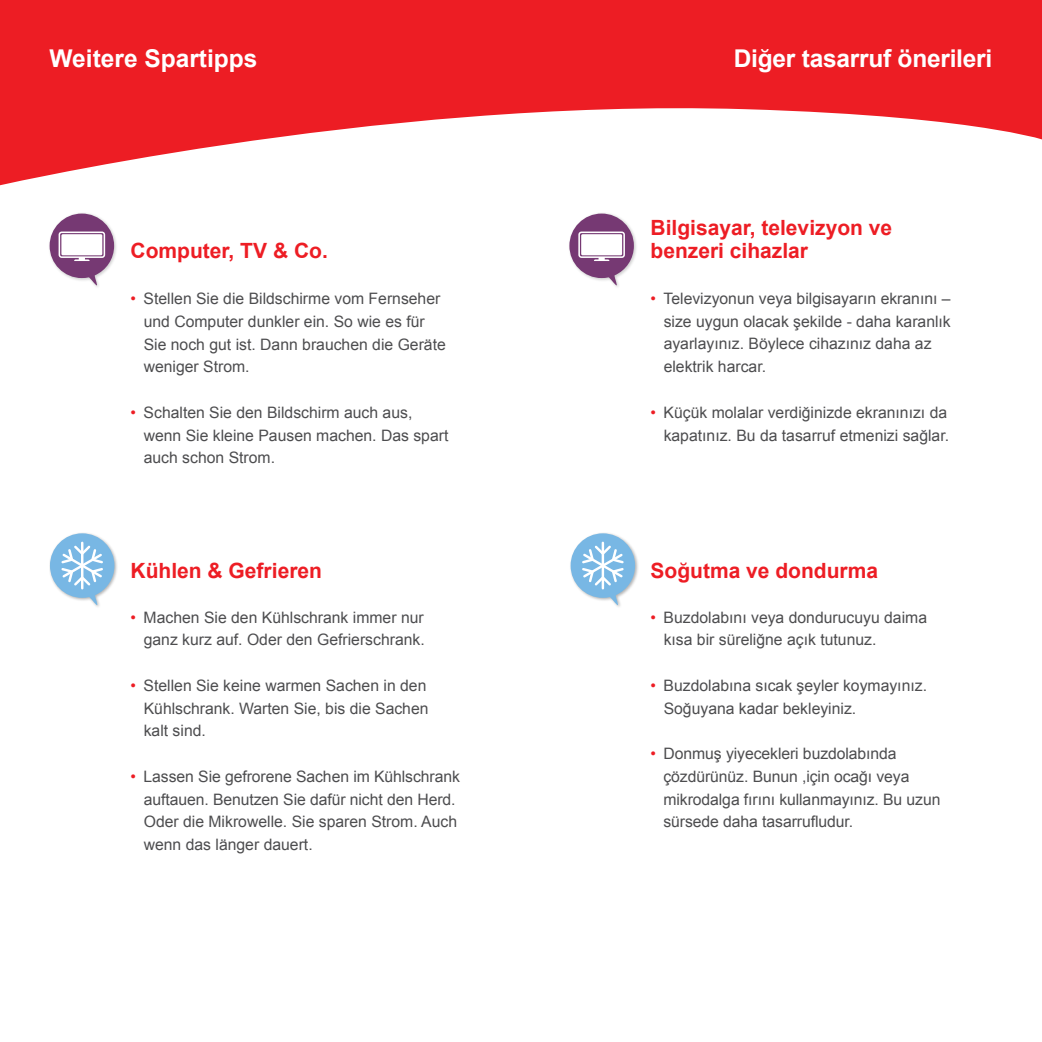
<style>
.page{position:relative;width:1042px;height:1042px;background:#fff}
.page>*{position:absolute;margin:0;border:0;box-sizing:border-box;transform-origin:0 0}
.t1{font:700 24.5px "Arial";letter-spacing:-.01em;color:#fff}
.t2{font:700 21px/22.8px "Arial";color:#ed1d24}
.t3{font:15.75px/22.8px "Arial";color:#4d4d4f}
.s1{color:#ed1d24}
</style>
<div class="page">
<svg style="left:0;top:0;width:1042px;height:186px;fill:#ed1d24"></svg>
<div style="left:49px;top:532px;width:70px;height:77px;background:#000;opacity:.3"></div>
<svg style="left:50px;top:533px;width:64px;height:72px"></svg>
<div style="left:569px;top:532px;width:70px;height:77px;background:#000;opacity:.3"></div>
<svg style="left:570px;top:533px;width:65px;height:72px"></svg>
<div style="left:48px;top:212px;width:70px;height:77px;background:#000;opacity:.2"></div>
<svg style="left:50px;top:214px;width:64px;height:72px"></svg>
<div style="left:61px;top:234px;width:41px;height:21px;background:#fff"></div>
<div style="left:567px;top:212px;width:71px;height:77px;background:#000;opacity:.2"></div>
<svg style="left:569px;top:214px;width:65px;height:72px"></svg>
<div style="left:581px;top:234px;width:41px;height:21px;background:#fff"></div>
<h1 class="t1" style="left:50px;top:43px;width:209px">Weitere Spartipps</h1>
<h1 class="t1" style="left:734px;top:43px;width:260px">Diğer tasarruf önerileri</h1>
<h2 class="t2" style="left:131px;top:240px;width:199px">Computer, TV &amp; Co.</h2>
<p class="t3" style="left:144px;top:287px;width:304px;text-indent:-13px"><span class="s1">•</span> Stellen Sie die Bildschirme vom Fernseher und Computer dunkler ein. So wie es für Sie noch gut ist. Dann brauchen die Geräte weniger Strom.</p>
<p class="t3" style="left:144px;top:401px;width:306px;text-indent:-13px"><span class="s1">•</span> Schalten Sie den Bildschirm auch aus, wenn Sie kleine Pausen machen. Das spart auch schon Strom.</p>
<h2 class="t2" style="left:650px;top:217px;width:243px">Bilgisayar, televizyon ve benzeri cihazlar</h2>
<p class="t3" style="left:664px;top:287px;width:289px;text-indent:-13px"><span class="s1">•</span> Televizyonun veya bilgisayarın ekranını – size uygun olacak şekilde - daha karanlık ayarlayınız. Böylece cihazınız daha az elektrik harcar.</p>
<p class="t3" style="left:650px;top:401px;width:300px;text-align:right"><span class="s1">•</span> Küçük molalar verdiğinizde ekranınızı da kapatınız. Bu da tasarruf etmenizi sağlar.</p>
<h2 class="t2" style="left:131px;top:559px;width:193px">Kühlen &amp; Gefrieren</h2>
<h2 class="t2" style="left:650px;top:559px;width:229px">Soğutma ve dondurma</h2>
<p class="t3" style="left:131px;top:606px;width:296px;text-align:right"><span class="s1">•</span> Machen Sie den Kühlschrank immer nur ganz kurz auf. Oder den Gefrierschrank.</p>
<p class="t3" style="left:144px;top:674px;width:286px;text-indent:-13px"><span class="s1">•</span> Stellen Sie keine warmen Sachen in den<br>Kühlschrank. Warten Sie, bis die Sachen kalt sind.</p>
<p class="t3" style="left:144px;top:765px;width:318px;text-indent:-13px"><span class="s1">•</span> Lassen Sie gefrorene Sachen im Kühlschrank auftauen. Benutzen Sie dafür nicht den Herd.<br>Oder die Mikrowelle. Sie sparen Strom. Auch wenn das länger dauert.</p>
<p class="t3" style="left:664px;top:606px;width:265px;text-indent:-13px"><span class="s1">•</span> Buzdolabını veya dondurucuyu daima kısa bir süreliğne açık tutunuz.</p>
<p class="t3" style="left:664px;top:674px;width:265px;text-indent:-13px"><span class="s1">•</span> Buzdolabına sıcak şeyler koymayınız.<br>Soğuyana kadar bekleyiniz.</p>
<p class="t3" style="left:663px;top:742px;width:279px;text-indent:-13px"><span class="s1">•</span> Donmuş yiyecekleri buzdolabında çözdürünüz. Bunun ,için ocağı veya mikrodalga fırını kullanmayınız. Bu uzun sürsede daha tasarrufludur.</p>
</div>
